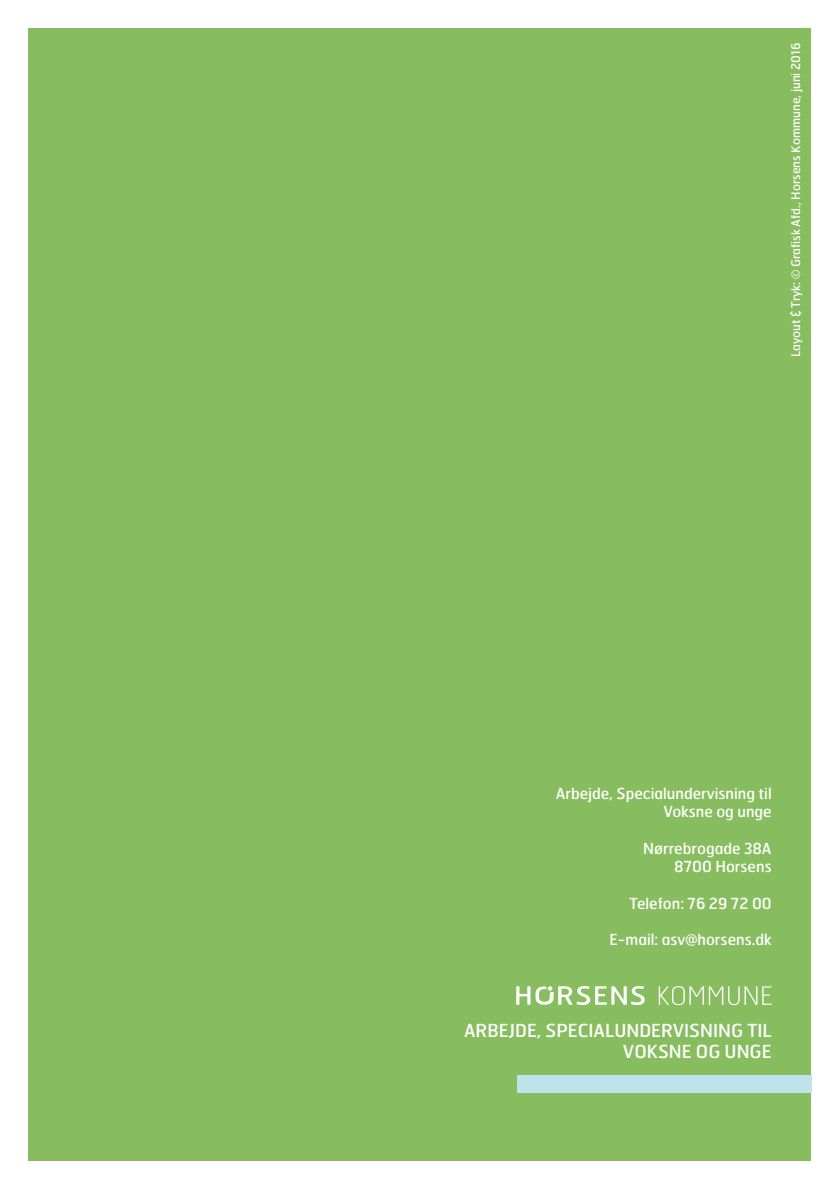
<style>
.page{position:relative;width:840px;height:1191px;background:#fff}
.page>*{position:absolute;margin:0;border:0;box-sizing:border-box;transform-origin:0 0}
.t1{font:18px/21.6px "Hermes FB";color:#fff;text-align:right}
.t2{font:15.2px/18.2px "Hermes FB";color:#fff;text-align:right}
.t3{font:12px "Hermes FB";color:#fff}
</style>
<div class="page">
<div style="left:28px;top:28px;width:782px;height:1133px;background:#87bd5f"></div>
<div style="left:517px;top:1075px;width:294px;height:17px;background:#bee3ea"></div>
<svg style="left:658px;top:986px;width:113px;height:19px"></svg>
<svg style="left:516px;top:986px;width:128px;height:19px"></svg>
<p class="t3" style="left:787px;top:357px;width:316px;rotate:-90deg">Layout &amp; Tryk: © Grafisk Afd., Horsens Kommune, juni 2016</p>
<p class="t2" style="left:555px;top:784px;width:217px">Arbejde, Specialundervisning til<br>Voksne og unge</p>
<p class="t2" style="left:642px;top:839px;width:130px">Nørrebrogade 38A<br>8700 Horsens</p>
<p class="t2" style="left:629px;top:893px;width:143px">Telefon: 76 29 72 00</p>
<p class="t2" style="left:609px;top:930px;width:164px">E-mail: asv@horsens.dk</p>
<p class="t1" style="left:464px;top:1018px;width:309px">ARBEJDE, SPECIALUNDERVISNING TIL<br>VOKSNE OG UNGE</p>
</div>
